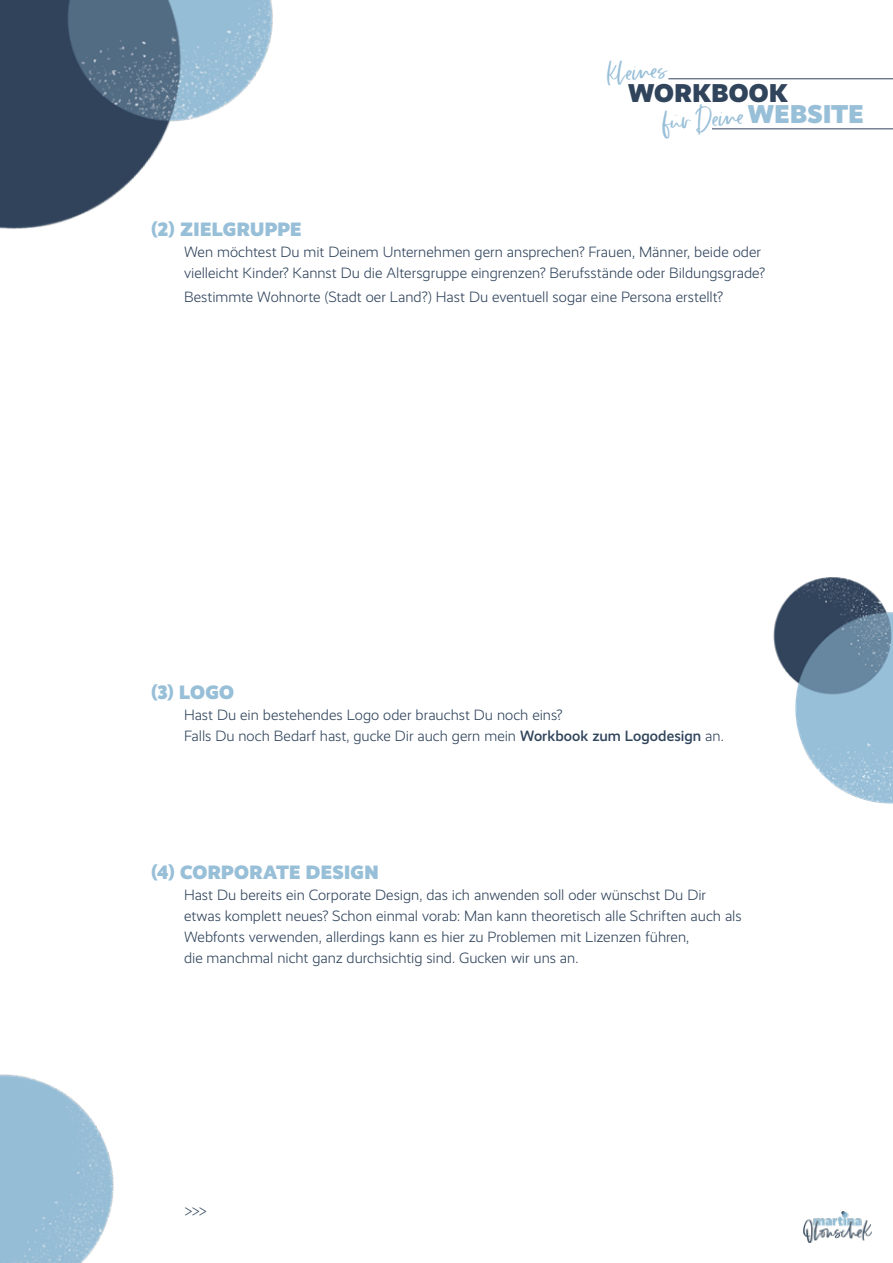
<style>
.page{position:relative;width:893px;height:1263px;background:#fff}
.page>*{position:absolute;margin:0;border:0;box-sizing:border-box;transform-origin:0 0}
.t1{font:31.05px/52.1px "Twinkle Twinkle";color:#98bfd8}
.t2{font:900 25.95px "Realist";letter-spacing:.01em;color:#30445c}
.t3{font:900 25.95px "Realist";letter-spacing:.01em;color:#98bfd8}
.t4{font:900 19.5px "Realist";letter-spacing:.015em;color:#98bfd8}
.t5{font:300 15px/21px "Realist";color:#30445c}
.s1{font-weight:500}
</style>
<div class="page">
<hr style="left:668px;top:79px;width:225px;height:1px;background:#30445c">
<hr style="left:712px;top:129px;width:181px;height:1px;background:#30445c">
<img style="left:803px;top:1211px;width:69px;height:31px">
<img style="left:773px;top:577px;width:120px;height:227px">
<img style="left:0;top:1074px;width:114px;height:189px">
<img style="left:0;top:0;width:273px;height:229px">
<h1 class="t1" style="left:657px;top:45px;width:83px;text-indent:-52px;rotate:-4deg">kleines<br>für Deine</h1>
<h2 class="t2" style="left:628px;top:77px;width:161px">WORKBOOK</h2>
<h2 class="t3" style="left:748px;top:98px;width:117px">WEBSITE</h2>
<h3 class="t4" style="left:151px;top:218px;width:152px">(2) ZIELGRUPPE</h3>
<p class="t5" style="left:184px;top:242px;width:583px">Wen möchtest Du mit Deinem Unternehmen gern ansprechen? Frauen, Männer, beide oder vielleicht Kinder? Kannst Du die Altersgruppe eingrenzen? Berufsstände oder Bildungsgrade?</p>
<p class="t5" style="left:184px;top:286px;width:540px">Bestimmte Wohnorte (Stadt oer Land?) Hast Du eventuell sogar eine Persona erstellt?</p>
<h3 class="t4" style="left:151px;top:681px;width:84px">(3) LOGO</h3>
<p class="t5" style="left:184px;top:705px;width:541px">Hast Du ein bestehendes Logo oder brauchst Du noch eins?<br>Falls Du noch Bedarf hast, gucke Dir auch gern mein <span class="s1">Workbook zum Logodesign</span> an.</p>
<h3 class="t4" style="left:151px;top:860px;width:229px">(4) CORPORATE DESIGN</h3>
<p class="t5" style="left:184px;top:884px;width:559px">Hast Du bereits ein Corporate Design, das ich anwenden soll oder wünschst Du Dir etwas komplett neues? Schon einmal vorab: Man kann theoretisch alle Schriften auch als Webfonts verwenden, allerdings kann es hier zu Problemen mit Lizenzen führen,<br>die manchmal nicht ganz durchsichtig sind. Gucken wir uns an.</p>
<p class="t5" style="left:185px;top:1201px;width:24px">&gt;&gt;&gt;</p>
</div>
